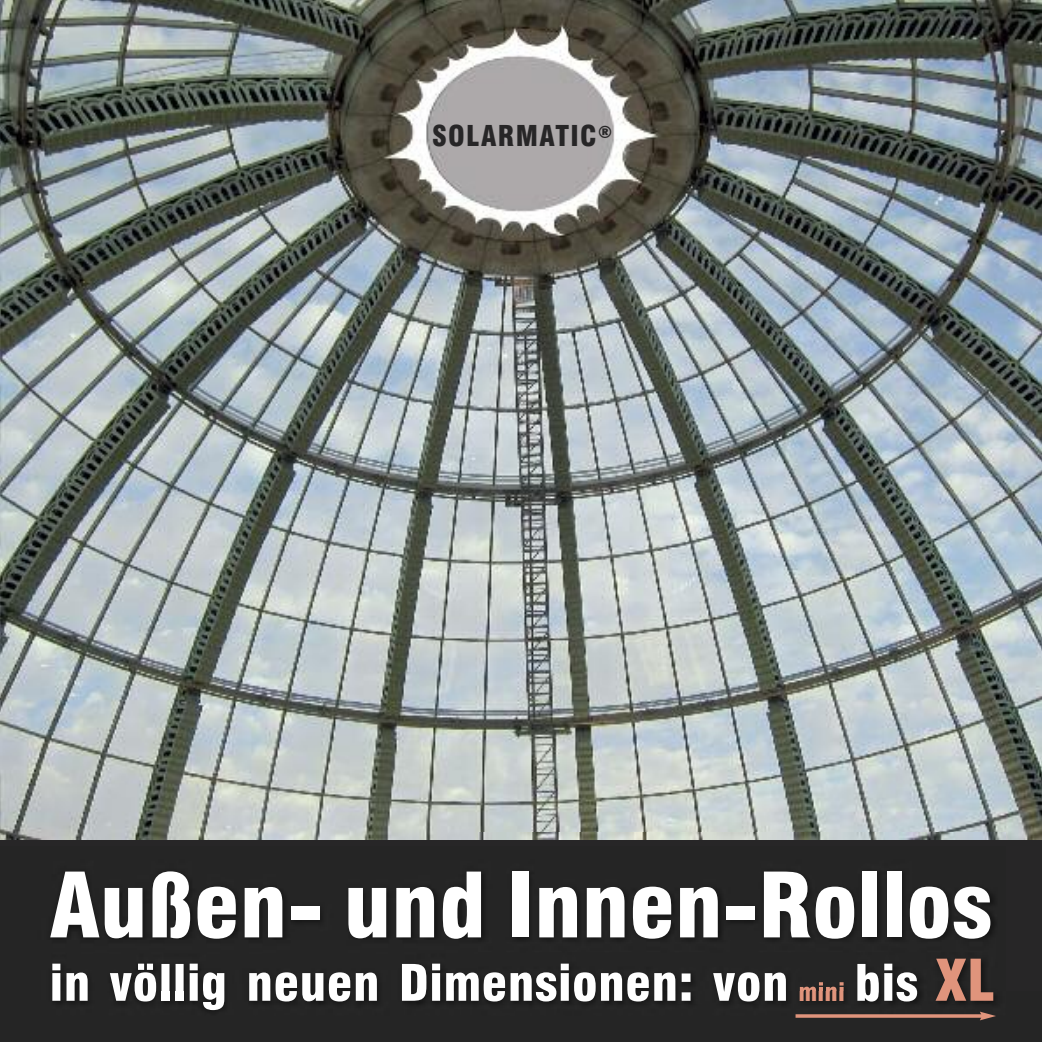
<style>
.page{position:relative;width:1042px;height:1042px;background:#fff}
.page>*{position:absolute;margin:0;border:0;box-sizing:border-box;transform-origin:0 0}
.t1{font:900 condensed 87.5px "Swiss 721 BT";color:#fff;scale:1.05 1}
.t2{font:900 condensed 49px "Swiss 721 BT";letter-spacing:.01em;color:#fff;scale:1.05 1}
.t3{font:900 condensed 28px "Swiss 721 BT";letter-spacing:.05em;color:#272627}
.s1{font-size:24.5px;color:#e0947c}
.s2{font-size:56px;color:#e0947c}
</style>
<div class="page">
<img style="left:0;top:0;width:1042px;height:839px">
<img style="left:479px;top:832px;width:526px;height:15px">
<img style="left:0;top:847px;width:1042px;height:195px">
<img style="left:479px;top:990px;width:526px;height:13px">
<img style="left:52px;top:963px;width:427px;height:27px">
<img style="left:800px;top:982px;width:43px;height:8px">
<img style="left:857px;top:963px;width:60px;height:27px">
<img style="left:935px;top:958px;width:49px;height:32px">
<svg style="left:795px;top:1014px;width:185px;height:4px"></svg>
<svg style="left:980px;top:1011px;width:16px;height:9px"></svg>
<p class="t3" style="left:432px;top:120px;width:182px">SOLARMATIC<sup>®</sup></p>
<h1 class="t1" style="left:50px;top:856px;width:899px">Außen- und Innen-Rollos</h1>
<p class="t2" style="left:50px;top:955px;width:901px">in völlig neuen Dimensionen: von <span class="s1">mini</span> bis <span class="s2">XL</span></p>
</div>
